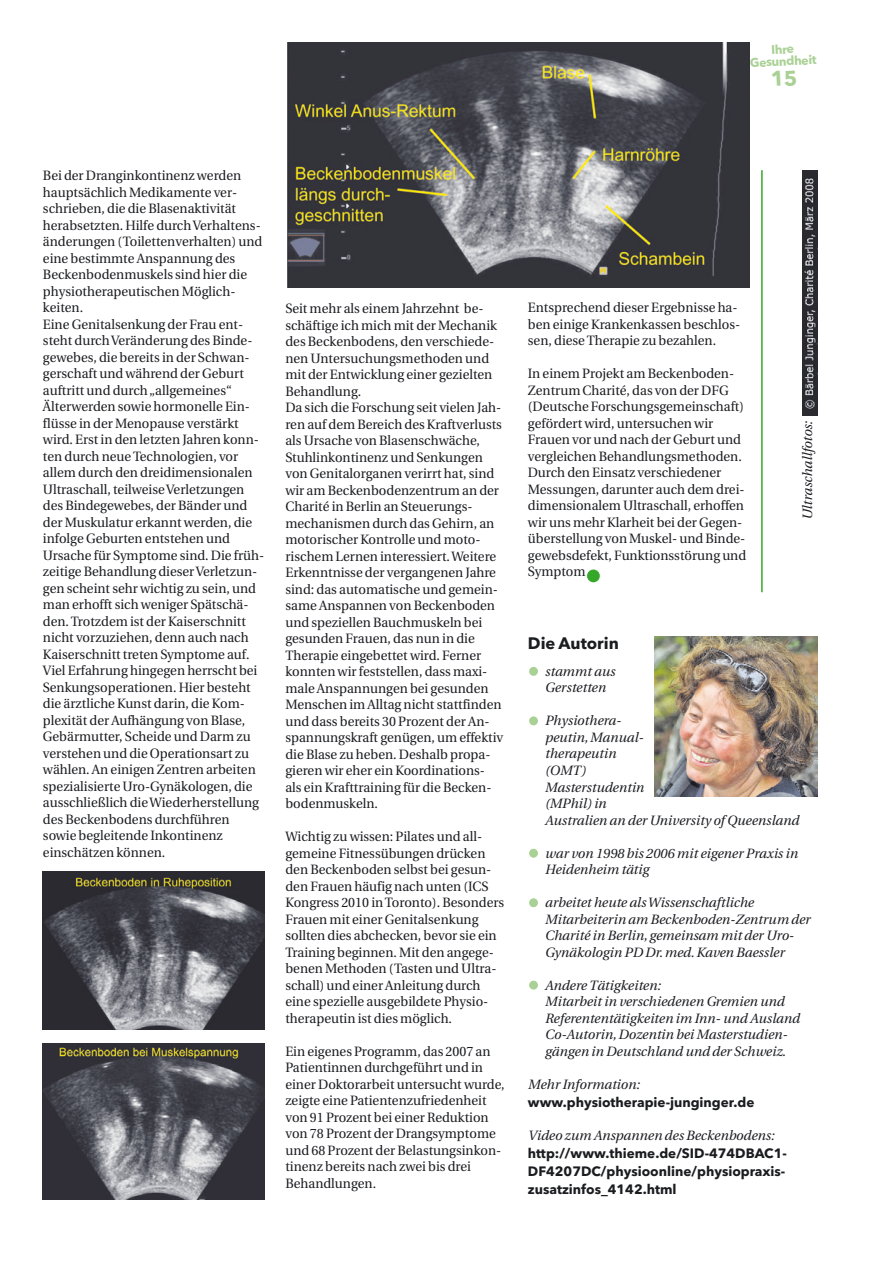
<style>
.page{position:relative;width:893px;height:1262px;background:#fff}
.page>*{position:absolute;margin:0;border:0;box-sizing:border-box;transform-origin:0 0}
.t1{font:700 16.5px "Avenir Next LT";color:#1b1c20}
.t2{font:13.5px/16.5px "Utopia";color:#1b1c20}
.t3{font:italic 13.5px/16.5px "Utopia";color:#1b1c20}
.t4{font:700 13.5px/18px "Avenir Next LT";color:#1b1c20;text-align:justify}
.t5{font:700 12.3px/12px "Avenir Next LT";color:#aad195;text-align:center}
</style>
<div class="page">
<div style="left:587px;top:569px;width:12px;height:13px;background:#36a829;border-radius:50%"></div>
<hr style="left:761px;top:170px;width:1px;height:422px;background:#36a829">
<div style="left:529px;top:980px;width:9px;height:9px;background:#aad195;border-radius:50%"></div>
<div style="left:529px;top:898px;width:9px;height:9px;background:#aad195;border-radius:50%"></div>
<div style="left:529px;top:848px;width:9px;height:9px;background:#aad195;border-radius:50%"></div>
<div style="left:529px;top:716px;width:9px;height:9px;background:#aad195;border-radius:50%"></div>
<div style="left:529px;top:667px;width:9px;height:9px;background:#aad195;border-radius:50%"></div>
<img style="left:654px;top:636px;width:163px;height:161px">
<img style="left:287px;top:43px;width:462px;height:244px">
<img style="left:43px;top:872px;width:221px;height:157px">
<img style="left:802px;top:170px;width:15px;height:245px">
<img style="left:43px;top:1043px;width:221px;height:156px">
<p class="t5" style="left:749px;top:46px;width:68px;rotate:-3deg">Ihre<br>Gesundheit</p>
<p class="t2" style="left:43px;top:168px;width:223px">Bei der Dranginkontinenz werden hauptsächlich Medikamente ver&shy;schrieben, die die Blasenaktivität herabsetzten. Hilfe durch Verhaltens&shy;änderungen (Toilettenverhalten) und eine bestimmte Anspannung des Beckenbodenmuskels sind hier die physiotherapeutischen Möglich&shy;keiten.<br>Eine Genitalsenkung der Frau ent&shy;steht durch Veränderung des Binde&shy;gewebes, die bereits in der Schwan&shy;gerschaft und während der Geburt auftritt und durch „allgemeines“ Älterwerden sowie hormonelle Ein&shy;flüsse in der Menopause verstärkt wird. Erst in den letzten Jahren konn&shy;ten durch neue Technologien, vor allem durch den dreidimensionalen Ultraschall, teilweise Verletzungen des Bindegewebes, der Bänder und der Muskulatur erkannt werden, die infolge Geburten entstehen und Ursache für Symptome sind. Die früh&shy;zeitige Behandlung dieser Verletzun&shy;gen scheint sehr wichtig zu sein, und man erhofft sich weniger Spätschä&shy;den. Trotzdem ist der Kaiserschnitt nicht vorzuziehen, denn auch nach Kaiserschnitt treten Symptome auf.<br>Viel Erfahrung hingegen herrscht bei Senkungsoperationen. Hier besteht die ärztliche Kunst darin, die Kom&shy;plexität der Aufhängung von Blase, Gebärmutter, Scheide und Darm zu verstehen und die Operationsart zu wählen. An einigen Zentren arbeiten spezialisierte Uro-Gynäkologen, die ausschließlich die Wiederherstellung des Beckenbodens durchführen sowie begleitende Inkontinenz einschätzen können.</p>
<p class="t2" style="left:285px;top:301px;width:219px">Seit mehr als einem Jahrzehnt be&shy;schäftige ich mich mit der Mechanik des Beckenbodens, den verschiede&shy;nen Untersuchungsmethoden und mit der Entwicklung einer gezielten Behandlung.<br>Da sich die Forschung seit vielen Jah&shy;ren auf dem Bereich des Kraftverlusts als Ursache von Blasenschwäche, Stuhlinkontinenz und Senkungen von Genitalorganen verirrt hat, sind wir am Beckenbodenzentrum an der Charité in Berlin an Steuerungs&shy;mechanismen durch das Gehirn, an motorischer Kontrolle und moto&shy;rischem Lernen interessiert. Weitere Erkenntnisse der vergangenen Jahre sind: das automatische und gemein&shy;same Anspannen von Beckenboden und speziellen Bauchmuskeln bei gesunden Frauen, das nun in die Therapie eingebettet wird. Ferner konnten wir feststellen, dass maxi&shy;male Anspannungen bei gesunden Menschen im Alltag nicht stattfinden und dass bereits 30 Prozent der An&shy;spannungskraft genügen, um effektiv die Blase zu heben. Deshalb propa&shy;gieren wir eher ein Koordinations&shy;als ein Krafttraining für die Becken&shy;bodenmuskeln.</p>
<p class="t2" style="left:285px;top:829px;width:220px">Wichtig zu wissen: Pilates und all&shy;gemeine Fitnessübungen drücken den Beckenboden selbst bei gesun&shy;den Frauen häufig nach unten (ICS Kongress 2010 in Toronto). Besonders Frauen mit einer Genitalsenkung sollten dies abchecken, bevor sie ein Training beginnen. Mit den angege&shy;benen Methoden (Tasten und Ultra&shy;schall) und einer Anleitung durch eine spezielle ausgebildete Physio&shy;therapeutin ist dies möglich.</p>
<p class="t2" style="left:285px;top:1044px;width:221px">Ein eigenes Programm, das 2007 an<br>Patientinnen durchgeführt und in einer Doktorarbeit untersucht wurde, zeigte eine Patientenzufriedenheit von 91 Prozent bei einer Reduktion von 78 Prozent der Drangsymptome und 68 Prozent der Belastungsinkon&shy;tinenz bereits nach zwei bis drei<br>Behandlungen.</p>
<p class="t2" style="left:528px;top:300px;width:214px">Entsprechend dieser Ergebnisse ha&shy;ben einige Krankenkassen beschlos&shy;sen, diese Therapie zu bezahlen.</p>
<p class="t2" style="left:528px;top:366px;width:220px">In einem Projekt am Beckenboden-Zentrum Charité, das von der DFG (Deutsche Forschungsgemeinschaft) gefördert wird, untersuchen wir Frauen vor und nach der Geburt und vergleichen Behandlungsmethoden.<br>Durch den Einsatz verschiedener Messungen, darunter auch dem drei&shy;dimensionalem Ultraschall, erhoffen wir uns mehr Klarheit bei der Gegen&shy;überstellung von Muskel- und Binde&shy;gewebsdefekt, Funktionsstörung und Symptom</p>
<p class="t3" style="left:800px;top:520px;width:101px;rotate:-90deg">Ultraschallfotos:</p>
<p class="t1" style="left:528px;top:636px;width:92px">Die Autorin</p>
<p class="t3" style="left:545px;top:664px;width:72px">stammt aus<br>Gerstetten</p>
<p class="t3" style="left:545px;top:714px;width:256px">Physiothera-<br>peutin, Manual-<br>therapeutin<br>(OMT)<br>Masterstudentin<br>(MPhil) in<br>Australien an der University of Queensland</p>
<p class="t3" style="left:545px;top:846px;width:254px">war von 1998 bis 2006 mit eigener Praxis in<br>Heidenheim tätig</p>
<p class="t3" style="left:545px;top:895px;width:267px">arbeitet heute als Wissenschaftliche Mitarbeiterin am Beckenboden-Zentrum der Charité in Berlin, gemeinsam mit der Uro-Gynäkologin PD Dr. med. Kaven Baessler</p>
<p class="t3" style="left:545px;top:978px;width:256px">Andere Tätigkeiten:<br>Mitarbeit in verschiedenen Gremien und Referententätigkeiten im Inn- und Ausland Co-Autorin, Dozentin bei Masterstudien&shy;gängen in Deutschland und der Schweiz.</p>
<p class="t3" style="left:528px;top:1077px;width:113px">Mehr Information:</p>
<p class="t4" style="left:528px;top:1094px;width:228px">www.physiotherapie-junginger.de</p>
<p class="t3" style="left:528px;top:1128px;width:248px">Video zum Anspannen des Beckenbodens:</p>
<p class="t4" style="left:528px;top:1145px;width:260px">http://www.thieme.de/SID-474DBAC1- DF4207DC/physioonline/physiopraxis&shy;zusatzinfos_4142.html</p>
</div>
